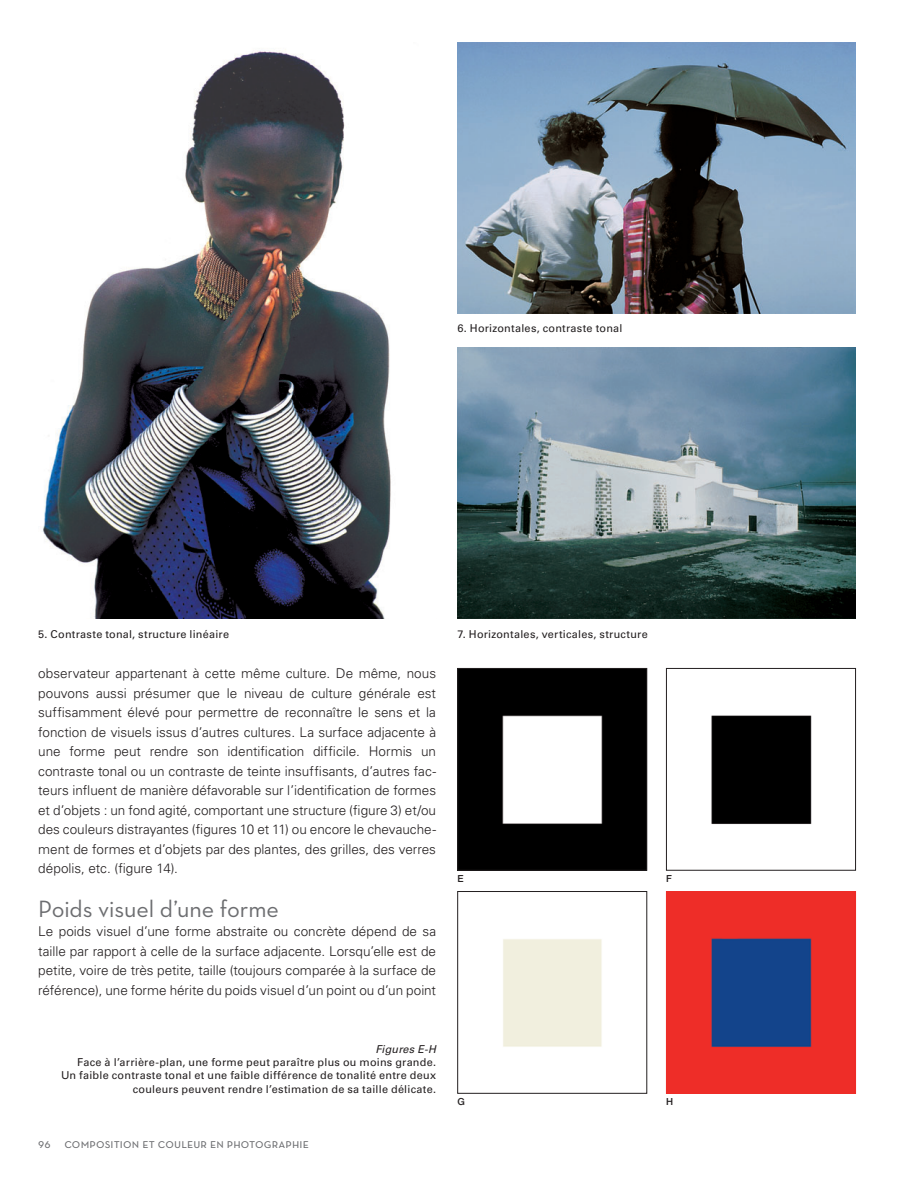
<style>
.page{position:relative;width:908px;height:1194px;background:#fff}
.page>*{position:absolute;margin:0;border:0;box-sizing:border-box;transform-origin:0 0}
.t1{font:24px "Neutra Text";letter-spacing:-.005em;color:#6c6d70}
.t2{font:300 13.5px/19.5px "Univers LT Std";color:#231f20;text-align:justify}
.t3{font:13.5px "Neutra Text Book SC";letter-spacing:.01em;color:#6c6d70}
.t4{font:10.8px/13px "Univers LT Std";letter-spacing:.02em;color:#231f20;text-align:right}
.t5{font:italic 10.8px "Univers LT Std";letter-spacing:.015em;color:#231f20}
.t6{font:500 9.75px "Helvetica Neue LT Std";color:#231f20}
</style>
<div class="page">
<img style="left:457px;top:42px;width:398px;height:271px">
<img style="left:457px;top:347px;width:398px;height:271px">
<img style="left:459px;top:670px;width:185px;height:198px">
<div style="left:457px;top:668px;width:189px;height:202px;border:1px solid #231f20"></div>
<div style="left:503px;top:939px;width:99px;height:108px;background:#f1efde"></div>
<div style="left:457px;top:891px;width:189px;height:202px;border:1px solid #231f20"></div>
<div style="left:711px;top:715px;width:101px;height:109px;background:#000"></div>
<div style="left:666px;top:668px;width:189px;height:202px;border:1px solid #231f20"></div>
<img style="left:668px;top:893px;width:185px;height:198px">
<div style="left:666px;top:891px;width:189px;height:202px;border:1px solid #ee2d28"></div>
<img style="left:42px;top:49px;width:349px;height:569px">
<p class="t4" style="left:457px;top:322px;width:166px">6. Horizontales, contraste tonal</p>
<p class="t4" style="left:38px;top:627px;width:192px">5. Contraste tonal, structure linéaire</p>
<p class="t2" style="left:38px;top:663px;width:399px">observateur appartenant à cette même culture. De même, nous pouvons aussi présumer que le niveau de culture générale est suffisamment élevé pour permettre de reconnaître le sens et la fonction de visuels issus d’autres cultures. La surface adjacente à une forme peut rendre son identification difficile. Hormis un contraste tonal ou un contraste de teinte insuffisants, d’autres fac&shy;teurs influent de manière défavorable sur l’identification de formes et d’objets : un fond agité, comportant une structure (figure 3) et/ou des couleurs distrayantes (figures 10 et 11) ou encore le chevauche&shy;ment de formes et d’objets par des plantes, des grilles, des verres dépolis, etc. (figure 14).</p>
<h1 class="t1" style="left:38px;top:894px;width:242px">Poids visuel d’une forme</h1>
<p class="t2" style="left:38px;top:921px;width:399px">Le poids visuel d’une forme abstraite ou concrète dépend de sa taille par rapport à celle de la surface adjacente. Lorsqu’elle est de petite, voire de très petite, taille (toujours comparée à la surface de référence), une forme hérite du poids visuel d’un point ou d’un point</p>
<p class="t5" style="left:375px;top:1043px;width:62px">Figures E-H</p>
<p class="t4" style="left:61px;top:1056px;width:376px">Face à l’arrière-plan, une forme peut paraître plus ou moins grande.<br>Un faible contraste tonal et une faible différence de tonalité entre deux couleurs peuvent rendre l’estimation de sa taille délicate.</p>
<p class="t3" style="left:38px;top:1135px;width:272px">96 composition et couleur en photographie</p>
<p class="t4" style="left:457px;top:627px;width:192px">7. Horizontales, verticales, structure</p>
<p class="t6" style="left:457px;top:872px;width:8px">E</p>
<p class="t6" style="left:457px;top:1095px;width:9px">G</p>
<p class="t6" style="left:666px;top:872px;width:7px">F</p>
<p class="t6" style="left:666px;top:1095px;width:9px">H</p>
</div>
